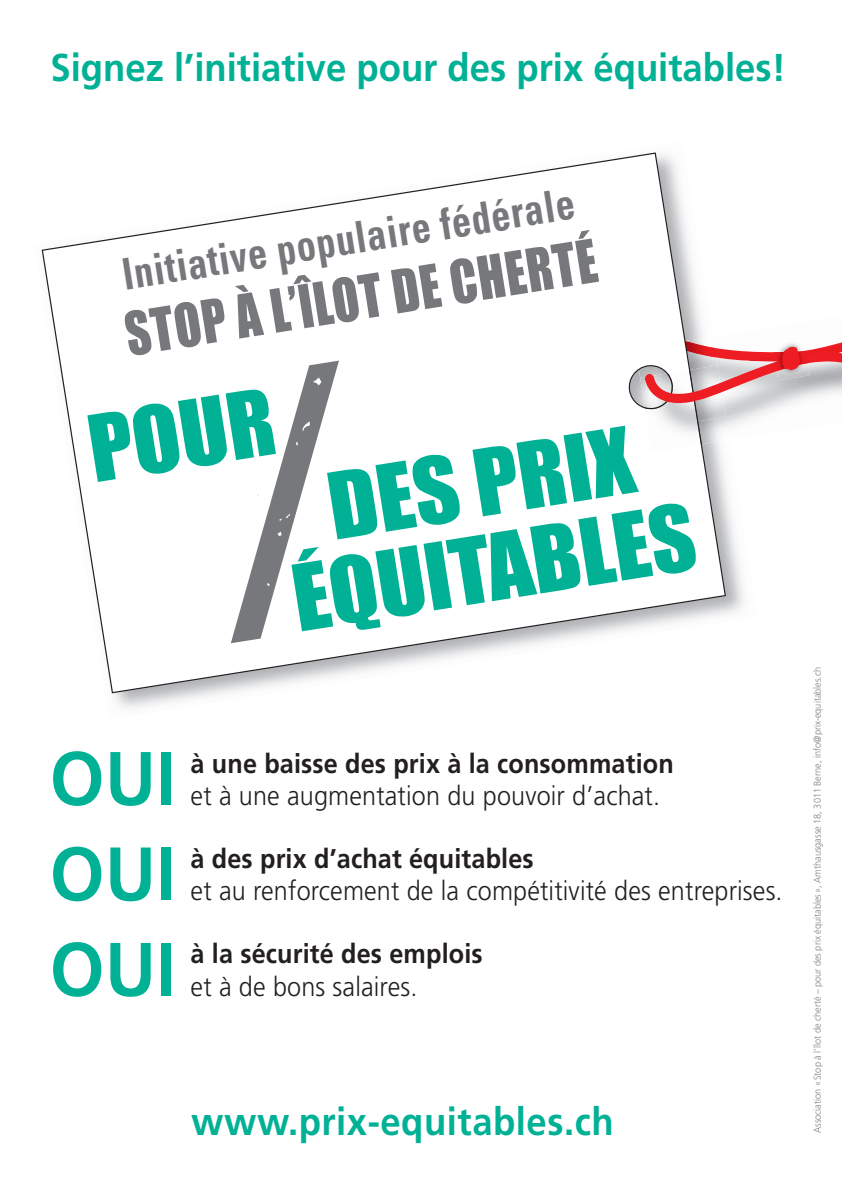
<style>
.page{position:relative;width:842px;height:1191px;background:#fff}
.page>*{position:absolute;margin:0;border:0;box-sizing:border-box;transform-origin:0 0}
.t1{font:85.2px/85.2px "Impact";color:#00b195;text-align:center;scale:1.04 1}
.t2{font:85.2px "Impact";color:#00b195}
.t3{font:700 75.8px "Frutiger";letter-spacing:.005em;color:#00b195;scale:.93 1}
.t4{font:55.3px "Impact";color:#76787b;scale:.88 1}
.t5{font:700 condensed 43.7px "Univers LT Std";color:#76787b;scale:.88 1}
.t6{font:700 38.8px "Frutiger";color:#00b195;scale:.94 1}
.t7{font:300 27.1px "Frutiger";letter-spacing:.005em;color:#231f20;scale:.93 1}
.t8{font:700 27.1px "Frutiger";letter-spacing:.005em;color:#231f20;scale:.93 1}
.t9{font:300 9.9px "Frutiger";color:#808285;scale:.92 1}
</style>
<div class="page">
<svg style="left:42px;top:152px;width:684px;height:541px"></svg>
<img style="left:702px;top:417px;width:27px;height:27px">
<img style="left:701px;top:404px;width:25px;height:17px">
<img style="left:640px;top:377px;width:5px;height:31px">
<img style="left:701px;top:421px;width:1px;height:23px">
<img style="left:645px;top:404px;width:56px;height:40px">
<svg style="left:641px;top:340px;width:201px;height:64px"></svg>
<svg style="left:231px;top:360px;width:108px;height:283px"></svg>
<p class="t6" style="left:51px;top:44px;width:784px">Signez l’initiative pour des prix équitables!</p>
<p class="t5" style="left:118px;top:248px;width:521px;rotate:-9deg">Initiative populaire fédérale</p>
<p class="t4" style="left:119px;top:292px;width:543px;rotate:-9deg">STOP À L’ÎLOT DE CHERTÉ</p>
<p class="t2" style="left:79px;top:384px;width:189px;rotate:-9deg">POUR</p>
<p class="t1" style="left:273px;top:470px;width:392px;rotate:-9deg">DES PRIX<br>ÉQUITABLES</p>
<p class="t3" style="left:50px;top:734px;width:137px">OUI</p>
<p class="t8" style="left:191px;top:747px;width:521px">à une baisse des prix à la consommation</p>
<p class="t7" style="left:191px;top:780px;width:506px">et à une augmentation du pouvoir d’achat.</p>
<p class="t3" style="left:50px;top:829px;width:137px">OUI</p>
<p class="t8" style="left:191px;top:842px;width:370px">à des prix d’achat équitables</p>
<p class="t7" style="left:191px;top:875px;width:638px">et au renforcement de la compétitivité des entreprises.</p>
<p class="t3" style="left:50px;top:925px;width:137px">OUI</p>
<p class="t8" style="left:191px;top:938px;width:316px">à la sécurité des emplois</p>
<p class="t7" style="left:191px;top:971px;width:245px">et à de bons salaires.</p>
<p class="t6" style="left:191px;top:1099px;width:451px">www.prix-equitables.ch</p>
<p class="t9" style="left:812px;top:1133px;width:508px;rotate:-90deg">Association «Stop à l‘îlot de cherté – pour des prix équitables», Amthausgasse 18, 3011 Berne, info@prix-equitables.ch</p>
</div>
